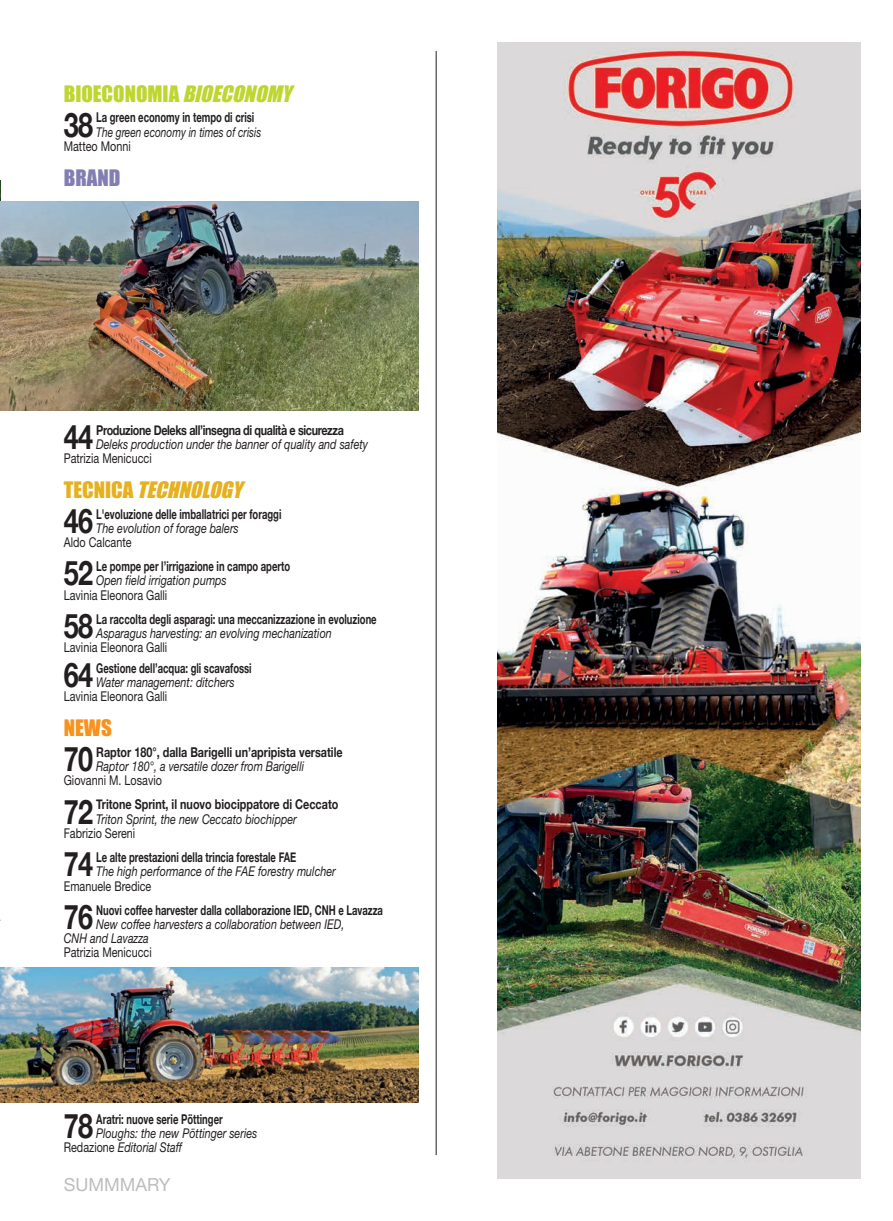
<style>
.page{position:relative;width:893px;height:1221px;background:#fff}
.page>*{position:absolute;margin:0;border:0;box-sizing:border-box;transform-origin:0 0}
.t1{font:700 33.75px "Helvetica Neue";letter-spacing:-.02em;color:#231f20;scale:.8 1}
.t2{font:21px "Impact";color:#bed630}
.t3{font:italic 21px "Impact";color:#e6b120}
.t4{font:21px "Impact";color:#837eb2}
.t5{font:21px "Impact";color:#f7931d}
.t6{font:18px "Helvetica Neue";color:#bcbdc0}
.t7{font:italic 13.5px/14.2px "Helvetica Neue";color:#231f20;scale:.8 1}
.t8{font:700 13.5px "Helvetica Neue";color:#231f20;scale:.7 1}
.t9{font:13.5px "Helvetica Neue";color:#231f20;scale:.8 1}
.t10{font:700 13.5px "Helvetica Neue";color:#231f20;scale:.8 1}
.t11{font:700 13.5px "Helvetica Neue";letter-spacing:-.035em;color:#231f20;scale:.8 1}
.t12{font:italic 13.5px "Helvetica Neue";color:#231f20;scale:.75 1}
.s1{font-style:italic}
.s2{font-style:normal}
</style>
<div class="page">
<hr style="left:436px;top:51px;width:1px;height:1103px;background:#231f20">
<img style="left:498px;top:43px;width:363px;height:1135px">
<img style="left:0;top:180px;width:1px;height:22px">
<img style="left:0;top:202px;width:419px;height:208px">
<img style="left:0;top:967px;width:419px;height:135px">
<h2 class="t2" style="left:64px;top:87px;width:229px">BIOECONOMIA <span class="s1">BIOECONOMY</span></h2>
<h1 class="t1" style="left:64px;top:98px;width:38px">38</h1>
<p class="t8" style="left:96px;top:107px;width:227px">La green economy in tempo di crisi</p>
<p class="t12" style="left:96px;top:124px;width:221px">The green economy in times of crisis</p>
<p class="t9" style="left:64px;top:138px;width:85px">Matteo Monni</p>
<h2 class="t4" style="left:64px;top:171px;width:58px">BRAND</h2>
<h1 class="t1" style="left:64px;top:410px;width:38px">44</h1>
<p class="t11" style="left:96px;top:419px;width:311px">Produzione Deleks all’insegna di qualità e sicurezza</p>
<p class="t7" style="left:96px;top:436px;width:341px">Deleks production under the banner of quality and safety</p>
<p class="t9" style="left:64px;top:450px;width:111px">Patrizia Menicucci</p>
<h2 class="t3" style="left:64px;top:483px;width:180px"><span class="s2">TECNICA</span> TECHNOLOGY</h2>
<h1 class="t1" style="left:64px;top:494px;width:38px">46</h1>
<p class="t8" style="left:96px;top:503px;width:266px">L'evoluzione delle imballatrici per foraggi</p>
<p class="t7" style="left:96px;top:520px;width:180px">The evolution of forage balers</p>
<p class="t9" style="left:64px;top:534px;width:86px">Aldo Calcante</p>
<h1 class="t1" style="left:64px;top:547px;width:38px">52</h1>
<p class="t8" style="left:96px;top:555px;width:279px">Le pompe per l’irrigazione in campo aperto</p>
<p class="t7" style="left:96px;top:573px;width:165px">Open field irrigation pumps</p>
<p class="t9" style="left:64px;top:586px;width:131px">Lavinia Eleonora Galli</p>
<h1 class="t1" style="left:64px;top:599px;width:38px">58</h1>
<p class="t8" style="left:96px;top:608px;width:402px">La raccolta degli asparagi: una meccanizzazione in evoluzione</p>
<p class="t7" style="left:96px;top:625px;width:296px">Asparagus harvesting: an evolving mechanization</p>
<p class="t9" style="left:64px;top:639px;width:131px">Lavinia Eleonora Galli</p>
<h1 class="t1" style="left:64px;top:648px;width:38px">64</h1>
<p class="t8" style="left:96px;top:657px;width:224px">Gestione dell’acqua: gli scavafossi</p>
<p class="t7" style="left:96px;top:675px;width:175px">Water management: ditchers</p>
<p class="t9" style="left:64px;top:688px;width:131px">Lavinia Eleonora Galli</p>
<h2 class="t5" style="left:64px;top:721px;width:50px">NEWS</h2>
<h1 class="t1" style="left:64px;top:732px;width:38px">70</h1>
<p class="t10" style="left:96px;top:741px;width:310px">Raptor 180°, dalla Barigelli un’apripista versatile</p>
<p class="t7" style="left:96px;top:759px;width:261px">Raptor 180°, a versatile dozer from Barigelli</p>
<p class="t9" style="left:64px;top:772px;width:124px">Giovanni M. Losavio</p>
<h1 class="t1" style="left:64px;top:785px;width:38px">72</h1>
<p class="t10" style="left:96px;top:794px;width:304px">Tritone Sprint, il nuovo biocippatore di Ceccato</p>
<p class="t7" style="left:96px;top:811px;width:252px">Triton Sprint, the new Ceccato biochipper</p>
<p class="t9" style="left:64px;top:825px;width:91px">Fabrizio Sereni</p>
<h1 class="t1" style="left:64px;top:837px;width:38px">74</h1>
<p class="t8" style="left:96px;top:846px;width:287px">Le alte prestazioni della trincia forestale FAE</p>
<p class="t7" style="left:96px;top:864px;width:301px">The high performance of the FAE forestry mulcher</p>
<p class="t9" style="left:64px;top:877px;width:111px">Emanuele Bredice</p>
<h1 class="t1" style="left:64px;top:890px;width:38px">76</h1>
<p class="t8" style="left:96px;top:899px;width:411px">Nuovi coffee harvester dalla collaborazione IED, CNH e Lavazza</p>
<p class="t7" style="left:64px;top:916px;width:352px;text-indent:32px">New coffee harvesters a collaboration between IED,<br>CNH and Lavazza</p>
<p class="t9" style="left:64px;top:944px;width:111px">Patrizia Menicucci</p>
<h1 class="t1" style="left:64px;top:1099px;width:38px">78</h1>
<p class="t8" style="left:96px;top:1108px;width:182px">Aratri: nuove serie Pöttinger</p>
<p class="t7" style="left:64px;top:1125px;width:244px;text-indent:32px">Ploughs: the new Pöttinger series<br><span class="s2">Redazione</span> Editorial Staff</p>
<h3 class="t6" style="left:64px;top:1173px;width:108px">SUMMMARY</h3>
</div>
